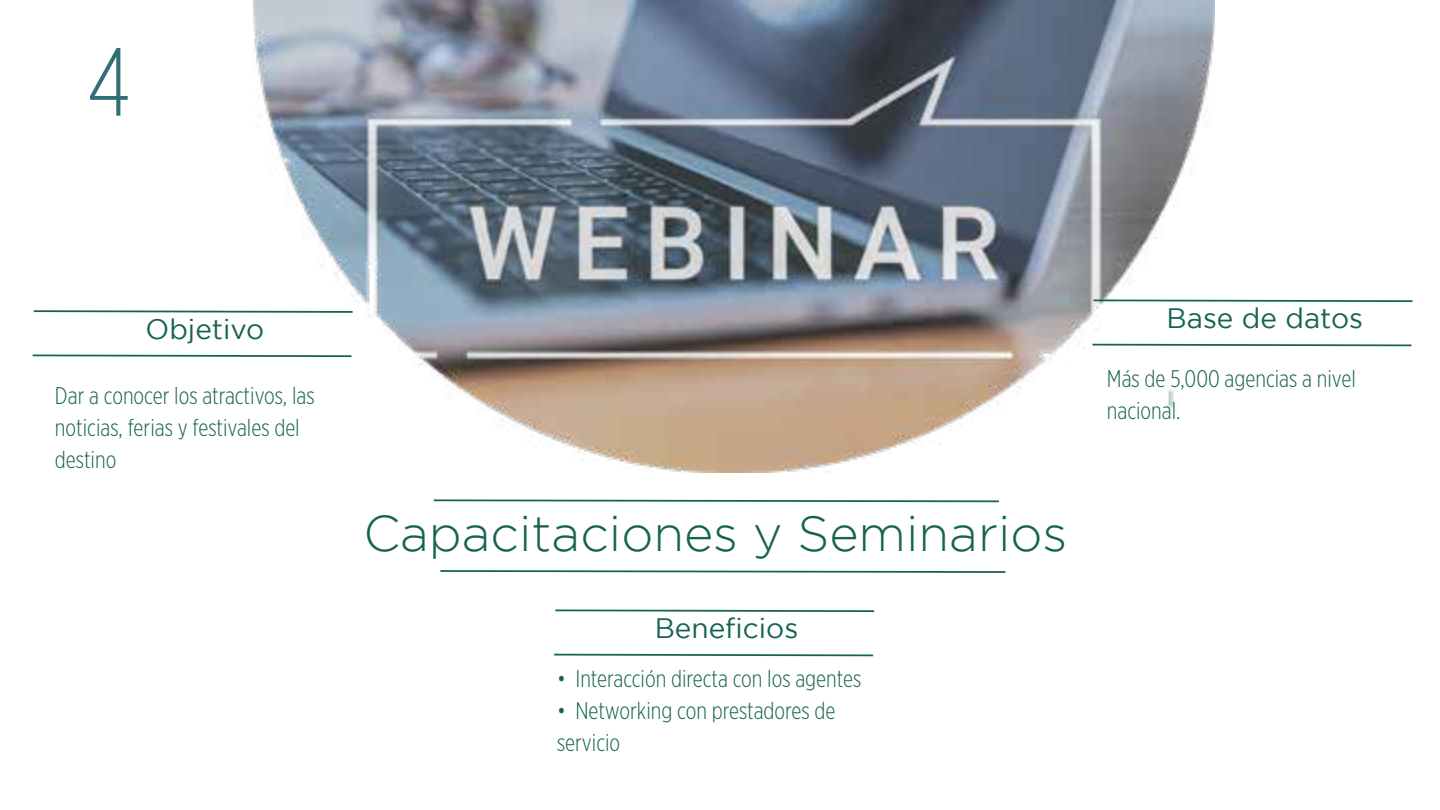
<style>
.page{position:relative;width:1440px;height:810px;background:#fff}
.page>*{position:absolute;margin:0;border:0;box-sizing:border-box;transform-origin:0 0}
.t1{font:300 96px "Gotham X Narrow";color:#306f75}
.t2{font:300 50px "Gotham";color:#176352}
.t3{font:28px "Gotham";color:#176352}
.t4{font:300 24px/32px "Gotham X Narrow";color:#176352}
</style>
<div class="page">
<img style="left:253px;top:0;width:962px;height:472px">
<svg style="left:32px;top:353px;width:321px;height:5px"></svg>
<svg style="left:554px;top:653px;width:320px;height:4px"></svg>
<svg style="left:1091px;top:343px;width:321px;height:4px"></svg>
<svg style="left:33px;top:309px;width:321px;height:5px"></svg>
<svg style="left:555px;top:609px;width:320px;height:3px"></svg>
<svg style="left:1092px;top:298px;width:321px;height:5px"></svg>
<svg style="left:440px;top:570px;width:566px;height:3px;background:#74a297"></svg>
<svg style="left:433px;top:499px;width:566px;height:4px"></svg>
<h1 class="t1" style="left:87px;top:25px;width:45px">4</h1>
<p class="t3" style="left:146px;top:313px;width:120px">Objetivo</p>
<p class="t4" style="left:55px;top:379px;width:261px">Dar a conocer los atractivos, las noticias, ferias y festivales del destino</p>
<h2 class="t2" style="left:363px;top:506px;width:705px">Capacitaciones y Seminarios</h2>
<p class="t3" style="left:655px;top:612px;width:145px">Beneficios</p>
<p class="t4" style="left:557px;top:662px;width:306px">• Interacción directa con los agentes</p>
<p class="t4" style="left:557px;top:694px;width:280px">• Networking con prestadores de servicio</p>
<p class="t3" style="left:1167px;top:302px;width:198px">Base de datos</p>
<p class="t4" style="left:1107px;top:362px;width:250px">Más de 5,000 agencias a nivel nacional.</p>
</div>
